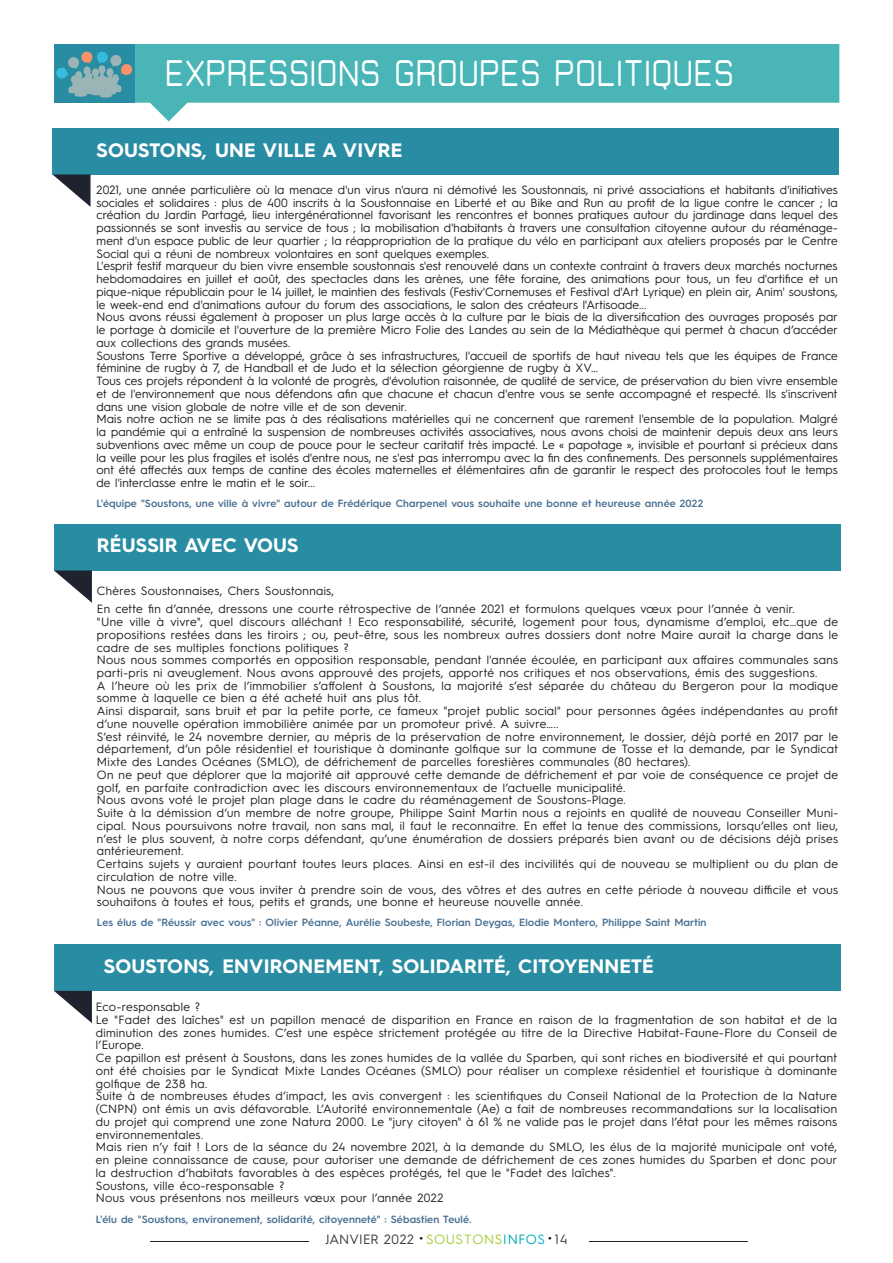
<style>
.page{position:relative;width:893px;height:1263px;background:#fff}
.page>*{position:absolute;margin:0;border:0;box-sizing:border-box;transform-origin:0 0}
.t1{font:36px "Basic Lightltd";letter-spacing:.02em;color:#fff}
.t2{font:700 19.5px "Hurme Geometric Sans 3";letter-spacing:.01em;color:#fff}
.t3{font:13.5px "Hurme Geometric Sans 3";letter-spacing:.04em;color:#3e3e3f}
.t4{font:12px/12.8px "Hurme Geometric Sans 3";letter-spacing:.015em;color:#231f20}
.t5{font:600 10.5px "Hurme Geometric Sans 3";letter-spacing:.015em;color:#487092}
.s1{font-size:16.5px;color:#231f20}
.s2{color:#a6ce39}
.s3{color:#00aaad}
.s4{color:#00b2dd}
</style>
<div class="page">
<svg style="left:150px;top:1241px;width:158px;height:1px"></svg>
<svg style="left:589px;top:1241px;width:158px;height:1px"></svg>
<div style="left:54px;top:523px;width:786px;height:47px;background:#288ca2"></div>
<svg style="left:54px;top:570px;width:38px;height:33px"></svg>
<div style="left:54px;top:944px;width:786px;height:47px;background:#288ca2"></div>
<svg style="left:54px;top:991px;width:38px;height:32px"></svg>
<svg style="left:135px;top:44px;width:704px;height:77px;fill:#49b5b7"></svg>
<div style="left:54px;top:44px;width:81px;height:59px;background:#288ca2"></div>
<svg style="left:56px;top:51px;width:77px;height:47px"></svg>
<div style="left:53px;top:128px;width:786px;height:47px;background:#288ca2"></div>
<svg style="left:53px;top:175px;width:38px;height:32px"></svg>
<h1 class="t1" style="left:165px;top:61px;width:570px">EXPRESSIONS GROUPES POLITIQUES</h1>
<h2 class="t2" style="left:97px;top:137px;width:307px">SOUSTONS, UNE VILLE A VIVRE</h2>
<p class="t4" style="left:97px;top:183px;width:743px">2021, une année particulière où la menace d'un virus n'aura ni démotivé les Soustonnais, ni privé associations et habitants d'initiatives sociales et solidaires : plus de 400 inscrits à la Soustonnaise en Liberté et au Bike and Run au profit de la ligue contre le cancer ; la création du Jardin Partagé, lieu intergénérationnel favorisant les rencontres et bonnes pratiques autour du jardinage dans lequel des passionnés se sont investis au service de tous ; la mobilisation d'habitants à travers une consultation citoyenne autour du réaménage&shy;ment d'un espace public de leur quartier ; la réappropriation de la pratique du vélo en participant aux ateliers proposés par le Centre Social qui a réuni de nombreux volontaires en sont quelques exemples.<br>L'esprit festif marqueur du bien vivre ensemble soustonnais s'est renouvelé dans un contexte contraint à travers deux marchés nocturnes hebdomadaires en juillet et août, des spectacles dans les arènes, une fête foraine, des animations pour tous, un feu d'artifice et un pique-nique républicain pour le 14 juillet, le maintien des festivals (Festiv'Cornemuses et Festival d'Art Lyrique) en plein air, Anim' soustons, le week-end end d'animations autour du forum des associations, le salon des créateurs l'Artisoade...<br>Nous avons réussi également à proposer un plus large accès à la culture par le biais de la diversification des ouvrages proposés par le portage à domicile et l'ouverture de la première Micro Folie des Landes au sein de la Médiathèque qui permet à chacun d’accéder aux collections des grands musées.<br>Soustons Terre Sportive a développé, grâce à ses infrastructures, l'accueil de sportifs de haut niveau tels que les équipes de France féminine de rugby à 7, de Handball et de Judo et la sélection géorgienne de rugby à XV...<br>Tous ces projets répondent à la volonté de progrès, d'évolution raisonnée, de qualité de service, de préservation du bien vivre ensemble et de l'environnement que nous défendons afin que chacune et chacun d'entre vous se sente accompagné et respecté. Ils s'inscrivent dans une vision globale de notre ville et de son devenir.<br>Mais notre action ne se limite pas à des réalisations matérielles qui ne concernent que rarement l'ensemble de la population. Malgré la pandémie qui a entraîné la suspension de nombreuses activités associatives, nous avons choisi de maintenir depuis deux ans leurs subventions avec même un coup de pouce pour le secteur caritatif très impacté. Le « papotage », invisible et pourtant si précieux dans la veille pour les plus fragiles et isolés d'entre nous, ne s'est pas interrompu avec la fin des confinements. Des personnels supplémentaires ont été affectés aux temps de cantine des écoles maternelles et élémentaires afin de garantir le respect des protocoles tout le temps de l'interclasse entre le matin et le soir...</p>
<p class="t5" style="left:97px;top:496px;width:608px">L'équipe "Soustons, une ville à vivre" autour de Frédérique Charpenel vous souhaite une bonne et heureuse année 2022</p>
<h2 class="t2" style="left:97px;top:531px;width:203px">RÉUSSIR AVEC VOUS</h2>
<p class="t4" style="left:97px;top:580px;width:699px;line-height:18.8px">Chères Soustonnaises, Chers Soustonnais,<br>En cette fin d’année, dressons une courte rétrospective de l’année 2021 et formulons quelques vœux pour l’année à venir.</p>
<p class="t4" style="left:97px;top:615px;width:743px">"Une ville à vivre", quel discours alléchant ! Eco responsabilité, sécurité, logement pour tous, dynamisme d’emploi, etc…que de propositions restées dans les tiroirs ; ou, peut-être, sous les nombreux autres dossiers dont notre Maire aurait la charge dans le cadre de ses multiples fonctions politiques ?<br>Nous nous sommes comportés en opposition responsable, pendant l'année écoulée, en participant aux affaires communales sans parti-pris ni aveuglement. Nous avons approuvé des projets, apporté nos critiques et nos observations, émis des suggestions.<br>A l’heure où les prix de l’immobilier s’affolent à Soustons, la majorité s’est séparée du château du Bergeron pour la modique somme à laquelle ce bien a été acheté huit ans plus tôt.<br>Ainsi disparait, sans bruit et par la petite porte, ce fameux "projet public social" pour personnes âgées indépendantes au profit d’une nouvelle opération immobilière animée par un promoteur privé. A suivre…..<br>S’est réinvité, le 24 novembre dernier, au mépris de la préservation de notre environnement, le dossier, déjà porté en 2017 par le département, d’un pôle résidentiel et touristique à dominante golfique sur la commune de Tosse et la demande, par le Syndicat Mixte des Landes Océanes (SMLO), de défrichement de parcelles forestières communales (80 hectares).<br>On ne peut que déplorer que la majorité ait approuvé cette demande de défrichement et par voie de conséquence ce projet de golf, en parfaite contradiction avec les discours environnementaux de l’actuelle municipalité.<br>Nous avons voté le projet plan plage dans le cadre du réaménagement de Soustons-Plage.<br>Suite à la démission d’un membre de notre groupe, Philippe Saint Martin nous a rejoints en qualité de nouveau Conseiller Muni&shy;cipal. Nous poursuivons notre travail, non sans mal, il faut le reconnaitre. En effet la tenue des commissions, lorsqu’elles ont lieu, n’est le plus souvent, à notre corps défendant, qu’une énumération de dossiers préparés bien avant ou de décisions déjà prises antérieurement.<br>Certains sujets y auraient pourtant toutes leurs places. Ainsi en est-il des incivilités qui de nouveau se multiplient ou du plan de circulation de notre ville.<br>Nous ne pouvons que vous inviter à prendre soin de vous, des vôtres et des autres en cette période à nouveau difficile et vous souhaitons à toutes et tous, petits et grands, une bonne et heureuse nouvelle année.</p>
<p class="t5" style="left:97px;top:915px;width:611px">Les élus de "Réussir avec vous" : Olivier Péanne, Aurélie Soubeste, Florian Deygas, Elodie Montero, Philippe Saint Martin</p>
<h2 class="t2" style="left:104px;top:952px;width:551px">SOUSTONS, ENVIRONEMENT, SOLIDARITÉ, CITOYENNETÉ</h2>
<p class="t4" style="left:96px;top:1000px;width:743px">Eco-responsable ?<br>Le "Fadet des laîches" est un papillon menacé de disparition en France en raison de la fragmentation de son habitat et de la diminution des zones humides. C’est une espèce strictement protégée au titre de la Directive Habitat-Faune-Flore du Conseil de l’Europe.<br>Ce papillon est présent à Soustons, dans les zones humides de la vallée du Sparben, qui sont riches en biodiversité et qui pourtant ont été choisies par le Syndicat Mixte Landes Océanes (SMLO) pour réaliser un complexe résidentiel et touristique à dominante golfique de 238 ha.<br>Suite à de nombreuses études d’impact, les avis convergent : les scientifiques du Conseil National de la Protection de la Nature (CNPN) ont émis un avis défavorable. L’Autorité environnementale (Ae) a fait de nombreuses recommandations sur la localisation du projet qui comprend une zone Natura 2000. Le "jury citoyen" à 61 % ne valide pas le projet dans l’état pour les mêmes raisons environnementales.<br>Mais rien n’y fait ! Lors de la séance du 24 novembre 2021, à la demande du SMLO, les élus de la majorité municipale ont voté, en pleine connaissance de cause, pour autoriser une demande de défrichement de ces zones humides du Sparben et donc pour la destruction d’habitats favorables à des espèces protégés, tel que le "Fadet des laîches".<br>Soustons, ville éco-responsable ?<br>Nous vous présentons nos meilleurs vœux pour l’année 2022</p>
<p class="t5" style="left:96px;top:1212px;width:377px">L'élu de "Soustons, environement, solidarité, citoyenneté" : Sébastien Teulé.</p>
<p class="t3" style="left:325px;top:1230px;width:244px">JANVIER 2022 <span class="s1">•</span> <span class="s2">SOUSTONS</span><span class="s3">INFO</span><span class="s4">S</span> <span class="s1">•</span> 14</p>
</div>
